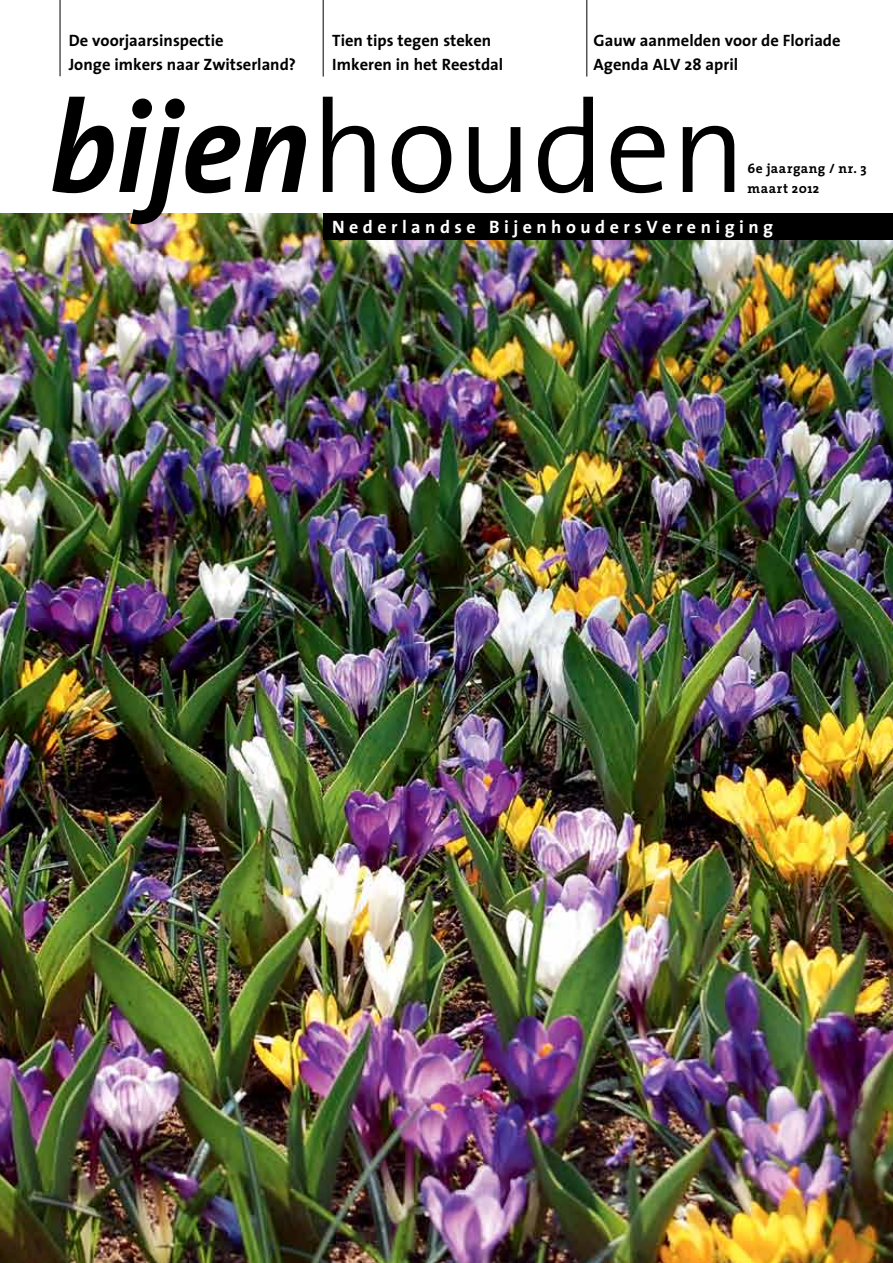
<style>
.page{position:relative;width:893px;height:1263px;background:#fff}
.page>*{position:absolute;margin:0;border:0;box-sizing:border-box;transform-origin:0 0}
.t1{font:300 130.5px "The Sans";color:#000}
.t2{font:700 18px "The Sans";letter-spacing:.25em;color:#fff}
.t3{font:700 16.5px/24px "The Sans";color:#000}
.t4{font:700 13.5px "The Serif";letter-spacing:.04em;color:#000}
.s1{font-weight:700;font-style:italic}
</style>
<div class="page">
<img style="left:0;top:213px;width:893px;height:1050px">
<hr style="left:60px;top:0;width:1px;height:76px;background:#000">
<hr style="left:323px;top:0;width:1px;height:77px;background:#000">
<hr style="left:586px;top:0;width:1px;height:77px;background:#000">
<div style="left:323px;top:213px;width:570px;height:26px;background:#000"></div>
<p class="t3" style="left:69px;top:28px;width:229px">De voorjaarsinspectie<br>Jonge imkers naar Zwitserland?</p>
<p class="t3" style="left:332px;top:28px;width:173px">Tien tips tegen steken<br>Imkeren in het Reestdal</p>
<p class="t3" style="left:594px;top:28px;width:249px">Gauw aanmelden voor de Floriade<br>Agenda ALV 28 april</p>
<h1 class="t1" style="left:49px;top:40px;width:699px"><span class="s1">bijen</span>houden</h1>
<p class="t4" style="left:747px;top:157px;width:121px">6e jaargang / nr. 3</p>
<p class="t4" style="left:747px;top:177px;width:73px">maart 2012</p>
<p class="t2" style="left:332px;top:212px;width:443px">Nederlandse BijenhoudersVereniging</p>
</div>
